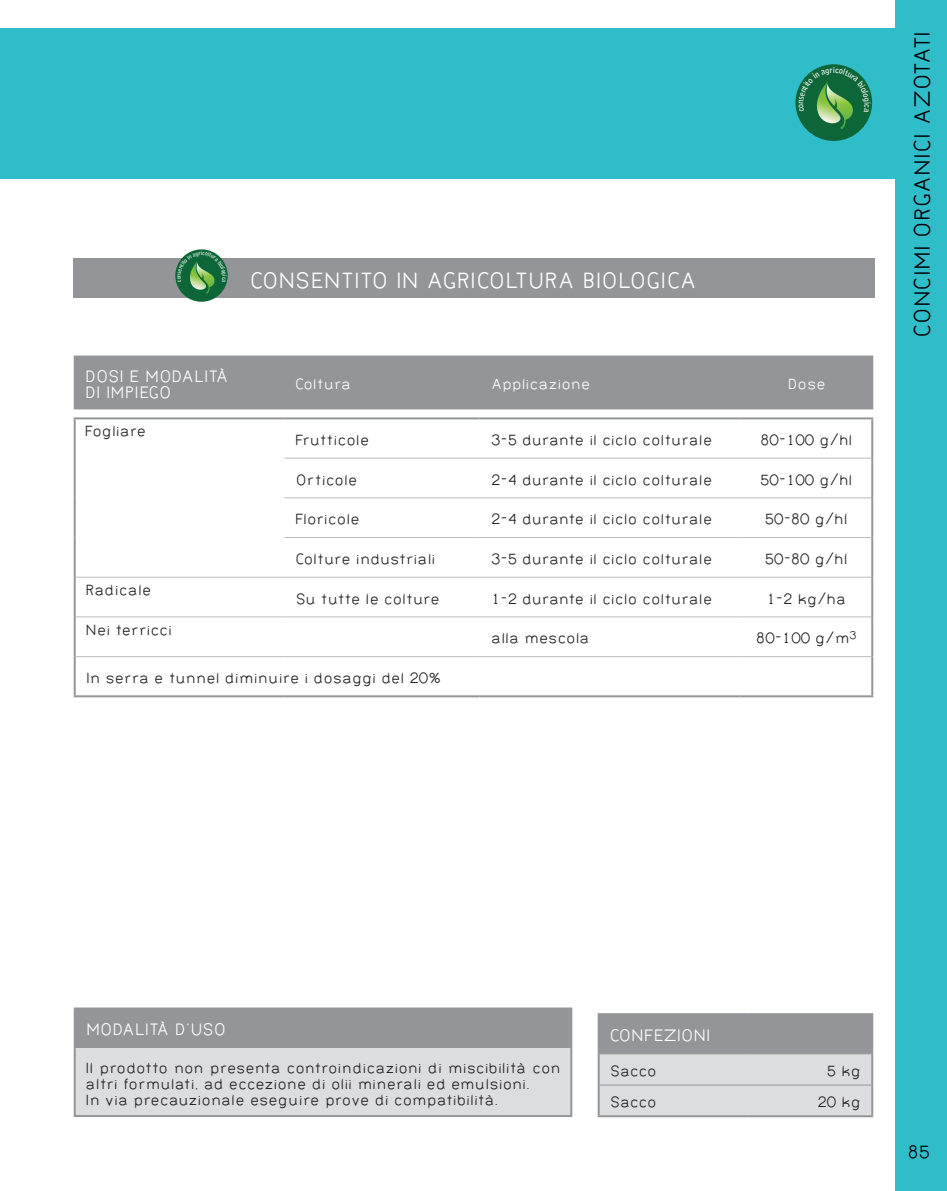
<style>
.page{position:relative;width:947px;height:1191px;background:#fff}
.page>*{position:absolute;margin:0;border:0;box-sizing:border-box;transform-origin:0 0}
.Normale{font:24px "Bernur Normal";color:#fff}
.t1{font:24px "Bernur Normal";letter-spacing:.01em;color:#000}
.t2{font:19.2px "Bernur Normal";color:#000}
.Normale-2{font:18px "Bernur Normal";color:#fff}
.Normale-3{font:16px/16px "Bernur Normal";color:#231f20}
.Normale-4{font:16px "Bernur Normal";color:#fff}
.Normale-5{font:16px "Bernur Normal";letter-spacing:.02em;color:#231f20}
</style>
<div class="page">
<div style="left:896px;top:0;width:51px;height:1191px;background:#2fbdca"></div>
<div style="left:0;top:28px;width:896px;height:151px;background:#2fbdca"></div>
<div style="left:75px;top:1008px;width:496px;height:40px;background:#939598"></div>
<div style="left:75px;top:1048px;width:496px;height:68px;background:#dcdddf"></div>
<hr style="left:74px;top:1007px;width:498px;height:2px;background:#939598">
<hr style="left:74px;top:1009px;width:2px;height:39px;background:#939598">
<hr style="left:570px;top:1009px;width:2px;height:39px;background:#939598">
<hr style="left:74px;top:1048px;width:2px;height:67px;background:#939598">
<hr style="left:570px;top:1048px;width:2px;height:67px;background:#939598">
<hr style="left:74px;top:1115px;width:498px;height:2px;background:#939598">
<svg style="left:600px;top:1015px;width:271px;height:100px;background:#bec0c2"></svg>
<hr style="left:600px;top:1053px;width:147px;height:1px;background:#939598">
<hr style="left:747px;top:1053px;width:124px;height:1px;background:#939598">
<hr style="left:600px;top:1084px;width:147px;height:1px;background:#939598">
<hr style="left:747px;top:1084px;width:124px;height:1px;background:#939598">
<hr style="left:598px;top:1015px;width:2px;height:38px;background:#939598">
<hr style="left:598px;top:1013px;width:149px;height:2px;background:#939598">
<hr style="left:871px;top:1015px;width:2px;height:38px;background:#939598">
<hr style="left:747px;top:1013px;width:126px;height:2px;background:#939598">
<hr style="left:598px;top:1053px;width:2px;height:32px;background:#939598">
<hr style="left:871px;top:1053px;width:2px;height:32px;background:#939598">
<hr style="left:598px;top:1085px;width:2px;height:30px;background:#939598">
<hr style="left:598px;top:1115px;width:149px;height:2px;background:#939598">
<hr style="left:871px;top:1085px;width:2px;height:30px;background:#939598">
<hr style="left:747px;top:1115px;width:126px;height:2px;background:#939598">
<div style="left:74px;top:355px;width:799px;height:54px;background:#939598"></div>
<svg style="left:76px;top:419px;width:795px;height:199px"></svg>
<hr style="left:284px;top:457px;width:196px;height:1px;background:#bcbdc0">
<hr style="left:480px;top:457px;width:260px;height:1px;background:#bcbdc0">
<hr style="left:740px;top:457px;width:131px;height:1px;background:#bcbdc0">
<hr style="left:284px;top:497px;width:196px;height:1px;background:#bcbdc0">
<hr style="left:480px;top:497px;width:260px;height:1px;background:#bcbdc0">
<hr style="left:740px;top:497px;width:131px;height:1px;background:#bcbdc0">
<hr style="left:284px;top:537px;width:196px;height:1px;background:#bcbdc0">
<hr style="left:480px;top:537px;width:260px;height:1px;background:#bcbdc0">
<hr style="left:740px;top:537px;width:131px;height:1px;background:#bcbdc0">
<hr style="left:76px;top:577px;width:208px;height:1px;background:#bcbdc0">
<hr style="left:284px;top:577px;width:196px;height:1px;background:#bcbdc0">
<hr style="left:480px;top:577px;width:260px;height:1px;background:#bcbdc0">
<hr style="left:740px;top:577px;width:131px;height:1px;background:#bcbdc0">
<hr style="left:76px;top:616px;width:208px;height:1px;background:#bcbdc0">
<hr style="left:284px;top:616px;width:196px;height:1px;background:#bcbdc0">
<hr style="left:480px;top:616px;width:260px;height:1px;background:#bcbdc0">
<hr style="left:740px;top:616px;width:131px;height:1px;background:#bcbdc0">
<hr style="left:76px;top:656px;width:208px;height:1px;background:#bcbdc0">
<hr style="left:284px;top:656px;width:196px;height:1px;background:#bcbdc0">
<hr style="left:480px;top:656px;width:260px;height:1px;background:#bcbdc0">
<hr style="left:740px;top:656px;width:131px;height:1px;background:#bcbdc0">
<hr style="left:74px;top:417px;width:210px;height:2px;background:#939598">
<hr style="left:74px;top:419px;width:2px;height:39px;background:#939598">
<hr style="left:74px;top:458px;width:2px;height:40px;background:#939598">
<hr style="left:74px;top:498px;width:2px;height:39px;background:#939598">
<hr style="left:74px;top:537px;width:2px;height:40px;background:#939598">
<hr style="left:284px;top:417px;width:196px;height:2px;background:#939598">
<hr style="left:480px;top:417px;width:260px;height:2px;background:#939598">
<hr style="left:740px;top:417px;width:133px;height:2px;background:#939598">
<hr style="left:871px;top:419px;width:2px;height:39px;background:#939598">
<hr style="left:871px;top:458px;width:2px;height:40px;background:#939598">
<hr style="left:74px;top:577px;width:2px;height:40px;background:#939598">
<hr style="left:74px;top:617px;width:2px;height:39px;background:#939598">
<hr style="left:74px;top:656px;width:2px;height:39px;background:#939598">
<hr style="left:871px;top:498px;width:2px;height:39px;background:#939598">
<hr style="left:871px;top:537px;width:2px;height:40px;background:#939598">
<hr style="left:871px;top:577px;width:2px;height:40px;background:#939598">
<hr style="left:871px;top:617px;width:2px;height:39px;background:#939598">
<hr style="left:871px;top:656px;width:2px;height:39px;background:#939598">
<hr style="left:74px;top:695px;width:210px;height:2px;background:#939598">
<hr style="left:284px;top:695px;width:196px;height:2px;background:#939598">
<hr style="left:480px;top:695px;width:260px;height:2px;background:#939598">
<hr style="left:740px;top:695px;width:133px;height:2px;background:#939598">
<div style="left:73px;top:258px;width:801px;height:40px;background:#939598"></div>
<div style="left:175px;top:249px;width:53px;height:53px;background:#0c6638;border-radius:50%"></div>
<div style="left:795px;top:64px;width:77px;height:77px;background:#0c6638;border-radius:50%"></div>
<svg style="left:177px;top:251px;width:50px;height:43px"></svg>
<svg style="left:799px;top:67px;width:71px;height:62px"></svg>
<p class="Normale" style="left:250px;top:268px;width:448px">CONSENTITO IN AGRICOLTURA BIOLOGICA</p>
<p class="Normale-2" style="left:85px;top:367px;width:145px">DOSI E MODALITÀ</p>
<p class="Normale-2" style="left:85px;top:383px;width:88px">DI IMPIEGO</p>
<p class="Normale-3" style="left:86px;top:423px;width:62px">Fogliare</p>
<p class="Normale-5" style="left:86px;top:582px;width:67px">Radicale</p>
<p class="Normale-3" style="left:86px;top:621px;width:88px">Nei terricci</p>
<p class="Normale-4" style="left:295px;top:376px;width:57px">Coltura</p>
<p class="Normale-4" style="left:491px;top:376px;width:101px">Applicazione</p>
<p class="Normale-4" style="left:788px;top:376px;width:39px">Dose</p>
<p class="Normale-3" style="left:296px;top:432px;width:75px">Frutticole</p>
<p class="Normale-3" style="left:491px;top:432px;width:223px">3-5 durante il ciclo colturale</p>
<p class="Normale-3" style="left:760px;top:432px;width:94px">80-100 g/hl</p>
<p class="Normale-3" style="left:296px;top:471px;width:63px">Orticole</p>
<p class="Normale-3" style="left:491px;top:471px;width:223px">2-4 durante il ciclo colturale</p>
<p class="Normale-3" style="left:760px;top:471px;width:94px">50-100 g/hl</p>
<p class="Normale-3" style="left:296px;top:511px;width:66px">Floricole</p>
<p class="Normale-3" style="left:491px;top:511px;width:223px">2-4 durante il ciclo colturale</p>
<p class="Normale-3" style="left:765px;top:511px;width:84px">50-80 g/hl</p>
<p class="Normale-3" style="left:296px;top:551px;width:141px">Colture industriali</p>
<p class="Normale-3" style="left:491px;top:551px;width:223px">3-5 durante il ciclo colturale</p>
<p class="Normale-3" style="left:765px;top:551px;width:84px">50-80 g/hl</p>
<p class="Normale-3" style="left:296px;top:590px;width:145px">Su tutte le colture</p>
<p class="Normale-3" style="left:491px;top:590px;width:223px">1-2 durante il ciclo colturale</p>
<p class="Normale-3" style="left:766px;top:590px;width:81px">1-2 kg/ha</p>
<p class="Normale-3" style="left:491px;top:630px;width:100px">alla mescola</p>
<p class="Normale-3" style="left:756px;top:630px;width:102px">80-100 g/m<sup>3</sup></p>
<p class="Normale-3" style="left:86px;top:670px;width:357px">In serra e tunnel diminuire i dosaggi del 20%</p>
<h1 class="t1" style="left:910px;top:337px;width:307px;rotate:-90deg">CONCIMI ORGANICI AZOTATI</h1>
<p class="Normale-2" style="left:86px;top:1019px;width:142px">MODALITÀ D’USO</p>
<p class="Normale-3" style="left:86px;top:1059px;width:476px">Il prodotto non presenta controindicazioni di miscibilità con altri formulati, ad eccezione di olii minerali ed emulsioni.</p>
<p class="Normale-3" style="left:86px;top:1091px;width:414px">In via precauzionale eseguire prove di compatibilità.</p>
<p class="Normale-2" style="left:610px;top:1026px;width:102px">CONFEZIONI</p>
<p class="Normale-3" style="left:610px;top:1063px;width:48px">Sacco</p>
<p class="Normale-3" style="left:827px;top:1063px;width:36px">5 kg</p>
<p class="Normale-3" style="left:610px;top:1094px;width:48px">Sacco</p>
<p class="Normale-3" style="left:817px;top:1094px;width:45px">20 kg</p>
<p class="t2" style="left:907px;top:1142px;width:24px">85</p>
</div>
